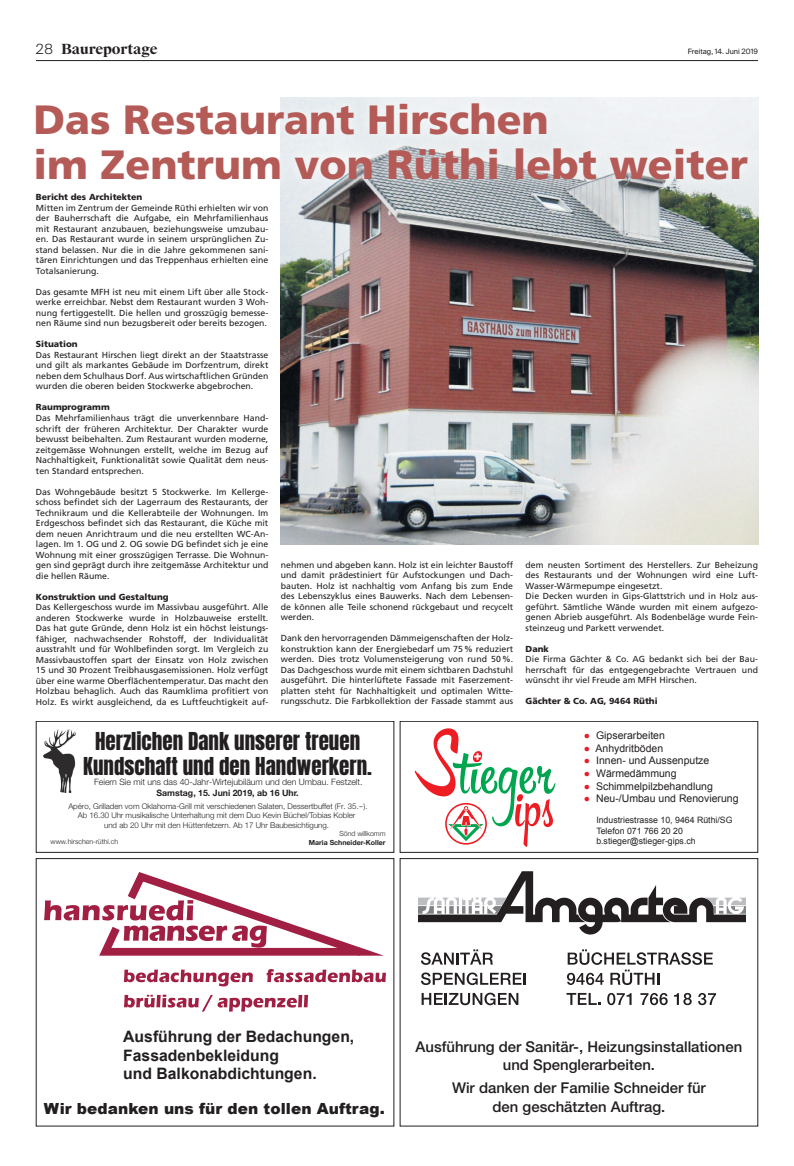
<style>
.page{position:relative;width:794px;height:1166px;background:#fff}
.page>*{position:absolute;margin:0;border:0;box-sizing:border-box;transform-origin:0 0}
.t1{font:900 40.86px/44.6px "Frutiger";color:#b45a57}
.t2{font:21px/25.2px "Anton";color:#231f20;text-align:center}
.t3{font:700 15.75px/18.9px "Arial";color:#231f20}
.t4{font:900 15.31px "Arial";letter-spacing:.005em;color:#231f20}
.t5{font:500 14.88px/18.4px "Helvetica Neue";color:#231f20;text-align:center}
.t6{font:700 14px "Suisse Works";letter-spacing:-.01em;color:#231f20}
.t7{font:10.5px "Arial";color:#231f20}
.t8{font:8.75px/10.5px "Frutiger";color:#231f20;text-align:justify}
.t9{font:900 8.75px "Frutiger";color:#231f20}
.t10{font:8.75px/10.5px "Arial";color:#231f20}
.t11{font:300 8.75px "Helvetica Neue";color:#231f20}
.t12{font:700 8.75px "Helvetica Neue";color:#231f20}
.t13{font:300 7.88px/9.5px "Helvetica Neue";color:#231f20;text-align:center}
.t14{font:7.35px "Suisse Intl";color:#231f20}
.t15{font:300 7px "Helvetica Neue";color:#231f20}
.t16{font:700 7px "Helvetica Neue";color:#231f20}
.s1{font-family:"Suisse Intl";font-weight:300}
.s2{color:#e31f2c}
</style>
<div class="page">
<hr style="left:36px;top:60px;width:722px;height:1px;background:#231f20">
<svg style="left:414px;top:728px;width:141px;height:119px"></svg>
<div style="left:400px;top:721px;width:358px;height:131px;border:1px solid #231f20"></div>
<svg style="left:44px;top:872px;width:340px;height:84px"></svg>
<svg style="left:124px;top:969px;width:129px;height:17px"></svg>
<svg style="left:267px;top:969px;width:119px;height:13px"></svg>
<svg style="left:124px;top:994px;width:184px;height:17px"></svg>
<svg style="left:418px;top:871px;width:328px;height:135px"></svg>
<img style="left:43px;top:729px;width:33px;height:63px">
<div style="left:36px;top:721px;width:358px;height:131px;border:1px solid #231f20"></div>
<img style="left:281px;top:191px;width:477px;height:354px">
<div style="left:24px;top:92px;width:734px;height:99px;background:#fff;opacity:.75"></div>
<h3 class="t6" style="left:36px;top:41px;width:123px"><span class="s1">28</span> Baureportage</h3>
<p class="t14" style="left:688px;top:47px;width:72px">Freitag, 14. Juni 2019</p>
<h1 class="t1" style="left:33px;top:97px;width:716px">Das Restaurant Hirschen<br>im Zentrum von Rüthi lebt weiter</h1>
<p class="t9" style="left:36px;top:192px;width:108px">Bericht des Architekten</p>
<p class="t8" style="left:36px;top:203px;width:234px">Mitten im Zentrum der Gemeinde Rüthi erhielten wir von der Bauherrschaft die Aufgabe, ein Mehrfamilienhaus mit Restaurant anzubauen, beziehungsweise umzubau&shy;en. Das Restaurant wurde in seinem ursprünglichen Zu&shy;stand belassen. Nur die in die Jahre gekommenen sani&shy;tären Einrichtungen und das Treppenhaus erhielten eine Totalsanierung.</p>
<p class="t8" style="left:36px;top:287px;width:234px">Das gesamte MFH ist neu mit einem Lift über alle Stock&shy;werke erreichbar. Nebst dem Restaurant wurden 3 Woh&shy;nung fertiggestellt. Die hellen und grosszügig bemesse&shy;nen Räume sind nun bezugsbereit oder bereits bezogen.</p>
<p class="t9" style="left:36px;top:339px;width:43px">Situation</p>
<p class="t8" style="left:36px;top:350px;width:234px">Das Restaurant Hirschen liegt direkt an der Staatstrasse und gilt als markantes Gebäude im Dorfzentrum, direkt neben dem Schulhaus Dorf. Aus wirtschaftlichen Gründen wurden die oberen beiden Stockwerke abgebrochen.</p>
<p class="t9" style="left:36px;top:402px;width:75px">Raumprogramm</p>
<p class="t8" style="left:36px;top:413px;width:234px">Das Mehrfamilienhaus trägt die unverkennbare Hand&shy;schrift der früheren Architektur. Der Charakter wurde bewusst beibehalten. Zum Restaurant wurden moderne, zeitgemässe Wohnungen erstellt, welche im Bezug auf Nachhaltigkeit, Funktionalität sowie Qualität dem neus&shy;ten Standard entsprechen.</p>
<p class="t8" style="left:36px;top:486px;width:234px">Das Wohngebäude besitzt 5 Stockwerke. Im Kellerge&shy;schoss befindet sich der Lagerraum des Restaurants, der Technikraum und die Kellerabteile der Wohnungen. Im Erdgeschoss befindet sich das Restaurant, die Küche mit dem neuen Anrichtraum und die neu erstellten WC-An&shy;lagen. Im 1. OG und 2. OG sowie DG befindet sich je eine Wohnung mit einer grosszügigen Terrasse. Die Wohnun&shy;gen sind geprägt durch ihre zeitgemässe Architektur und die hellen Räume.</p>
<p class="t9" style="left:36px;top:591px;width:134px">Konstruktion und Gestaltung</p>
<p class="t8" style="left:36px;top:602px;width:234px">Das Kellergeschoss wurde im Massivbau ausgeführt. Alle anderen Stockwerke wurde in Holzbauweise erstellt.<br>Das hat gute Gründe, denn Holz ist ein höchst leistungs&shy;fähiger, nachwachsender Rohstoff, der Individualität ausstrahlt und für Wohlbefinden sorgt. Im Vergleich zu Massivbaustoffen spart der Einsatz von Holz zwischen 15 und 30 Prozent Treibhausgasemissionen. Holz verfügt über eine warme Oberflächentemperatur. Das macht den Holzbau behaglich. Auch das Raumklima profitiert von Holz. Es wirkt ausgleichend, da es Luftfeuchtigkeit auf-</p>
<p class="t8" style="left:281px;top:560px;width:234px">nehmen und abgeben kann. Holz ist ein leichter Baustoff und damit prädestiniert für Aufstockungen und Dach&shy;bauten. Holz ist nachhaltig vom Anfang bis zum Ende des Lebenszyklus eines Bauwerks. Nach dem Lebensen&shy;de können alle Teile schonend rückgebaut und recycelt werden.</p>
<p class="t8" style="left:281px;top:633px;width:234px">Dank den hervorragenden Dämmeigenschaften der Holz&shy;konstruktion kann der Energiebedarf um 75% reduziert werden. Dies trotz Volumensteigerung von rund 50%.<br>Das Dachgeschoss wurde mit einem sichtbaren Dachstuhl ausgeführt. Die hinterlüftete Fassade mit Faserzement&shy;platten steht für Nachhaltigkeit und optimalen Witte&shy;rungsschutz. Die Farbkollektion der Fassade stammt aus</p>
<h2 class="t2" style="left:83px;top:730px;width:290px">Herzlichen Dank unserer treuen<br>Kundschaft und den Handwerkern.</h2>
<p class="t11" style="left:94px;top:777px;width:270px">Feiern Sie mit uns das 40-Jahr-Wirtejubiläum und den Umbau. Festzelt.</p>
<p class="t12" style="left:156px;top:786px;width:144px">Samstag, 15. Juni 2019, ab 16 Uhr.</p>
<p class="t13" style="left:68px;top:801px;width:301px">Apéro, Grilladen vom Oklahoma-Grill mit verschiedenen Salaten, Dessertbuffet (Fr. 35.--).<br>Ab 16.30 Uhr musikalische Unterhaltung mit dem Duo Kevin Büchel/Tobias Kobler<br>und ab 20 Uhr mit den Hüttenfetzern. Ab 17 Uhr Baubesichtigung.</p>
<p class="t15" style="left:339px;top:828px;width:48px">Sönd willkomm</p>
<p class="t15" style="left:51px;top:835px;width:69px">www.hirschen-rüthi.ch</p>
<p class="t16" style="left:309px;top:837px;width:78px">Maria Schneider-Koller</p>
<p class="t8" style="left:525px;top:560px;width:234px;text-align:left">dem neusten Sortiment des Herstellers. Zur Beheizung des Restaurants und der Wohnungen wird eine Luft-Wasser-Wärmepumpe eingesetzt.<br>Die Decken wurden in Gips-Glattstrich und in Holz aus&shy;geführt. Sämtliche Wände wurden mit einem aufgezo&shy;genen Abrieb ausgeführt. Als Bodenbeläge wurde Fein&shy;steinzeug und Parkett verwendet.</p>
<p class="t9" style="left:525px;top:643px;width:25px">Dank</p>
<p class="t8" style="left:525px;top:654px;width:234px">Die Firma Gächter &amp; Co. AG bedankt sich bei der Bau&shy;herrschaft für das entgegengebrachte Vertrauen und wünscht ihr viel Freude am MFH Hirschen.</p>
<p class="t9" style="left:525px;top:696px;width:134px">Gächter &amp; Co. AG, 9464 Rüthi</p>
<p class="t7" style="left:584px;top:728px;width:83px"><span class="s2">●</span> Gipserarbeiten</p>
<p class="t7" style="left:584px;top:741px;width:81px"><span class="s2">●</span> Anhydritböden</p>
<p class="t7" style="left:584px;top:754px;width:127px"><span class="s2">●</span> Innen- und Aussenputze</p>
<p class="t7" style="left:584px;top:766px;width:94px"><span class="s2">●</span> Wärmedämmung</p>
<p class="t7" style="left:584px;top:779px;width:130px"><span class="s2">●</span> Schimmelpilzbehandlung</p>
<p class="t7" style="left:584px;top:791px;width:156px"><span class="s2">●</span> Neu-/Umbau und Renovierung</p>
<p class="t10" style="left:596px;top:815px;width:138px">Industriestrasse 10, 9464 Rüthi/SG<br>Telefon 071 766 20 20 b.stieger@stieger-gips.ch</p>
<h3 class="t3" style="left:123px;top:1027px;width:233px">Ausführung der Bedachungen,<br>Fassadenbekleidung<br>und Balkonabdichtungen.</h3>
<h3 class="t4" style="left:44px;top:1097px;width:343px">Wir bedanken uns für den tollen Auftrag.</h3>
<h3 class="t5" style="left:415px;top:1037px;width:328px">Ausführung der Sanitär-, Heizungsinstallationen und Spenglerarbeiten.</h3>
<h3 class="t5" style="left:452px;top:1079px;width:255px">Wir danken der Familie Schneider für den geschätzten Auftrag.</h3>
</div>
